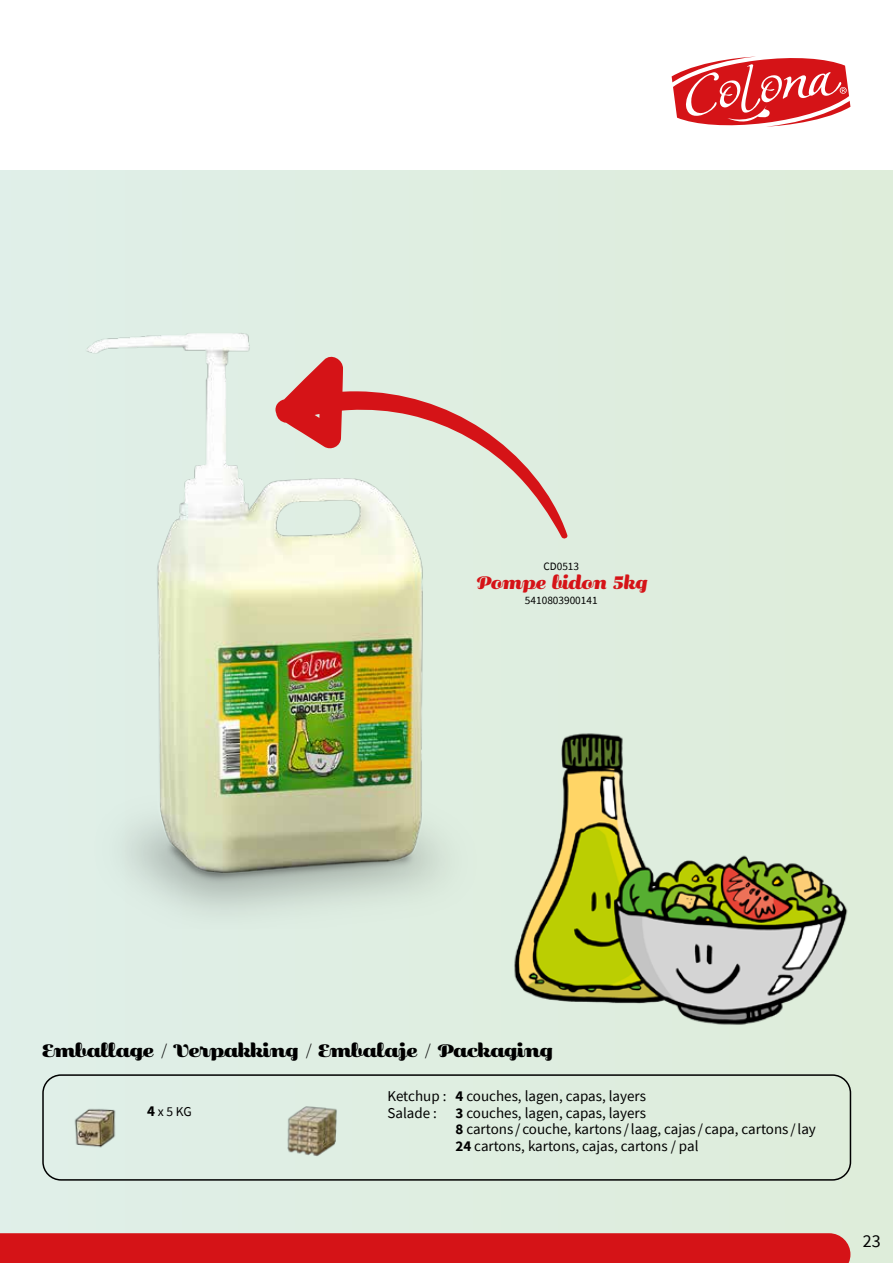
<style>
.page{position:relative;width:893px;height:1263px;background:#fff}
.page>*{position:absolute;margin:0;border:0;box-sizing:border-box;transform-origin:0 0}
.t1{font:18px "Primot Pro";color:#000}
.t2{font:18px "Primot Pro";color:#d51317;scale:.92 1}
.t3{font:18px "Source Sans Pro";color:#000}
.t4{font:15px "Source Sans Pro";color:#000}
.t5{font:13.5px "Source Sans Pro";color:#000}
.t6{font:11.25px "Source Sans Pro";color:#000}
.s1{font-weight:700;font-size:15px}
.s2{font-weight:700}
</style>
<div class="page">
<div style="left:0;top:170px;width:893px;height:1093px;background:#deeee0"></div>
<div style="left:0;top:1233px;width:850px;height:30px;background:#d51317"></div>
<img style="left:87px;top:333px;width:353px;height:577px">
<div style="left:42px;top:1074px;width:809px;height:107px;border:2px solid #000;border-radius:18px"></div>
<img style="left:74px;top:1109px;width:42px;height:39px">
<img style="left:287px;top:1106px;width:50px;height:50px">
<svg style="left:275px;top:353px;width:293px;height:187px"></svg>
<img style="left:479px;top:733px;width:369px;height:347px">
<svg style="left:672px;top:56px;width:178px;height:71px"></svg>
<p class="t6" style="left:543px;top:559px;width:37px">CD0513</p>
<p class="t2" style="left:475px;top:572px;width:193px">Pompe bidon 5kg</p>
<p class="t6" style="left:525px;top:593px;width:74px">5410803900141</p>
<p class="t1" style="left:42px;top:1041px;width:512px">Emballage / Verpakking / Embalaje / Packaging</p>
<p class="t5" style="left:147px;top:1103px;width:46px"><span class="s1">4</span> x 5 KG</p>
<p class="t4" style="left:387px;top:1087px;width:260px">Ketchup : <span class="s2">4</span> couches, lagen, capas, layers</p>
<p class="t4" style="left:387px;top:1103px;width:260px">Salade : <span class="s2">3</span> couches, lagen, capas, layers</p>
<p class="t4" style="left:455px;top:1120px;width:362px"><span class="s2">8</span> cartons / couche, kartons /laag, cajas / capa, cartons /lay</p>
<p class="t4" style="left:455px;top:1136px;width:244px"><span class="s2">24</span> cartons, kartons, cajas, cartons / pal</p>
<p class="t3" style="left:863px;top:1229px;width:19px">23</p>
</div>
